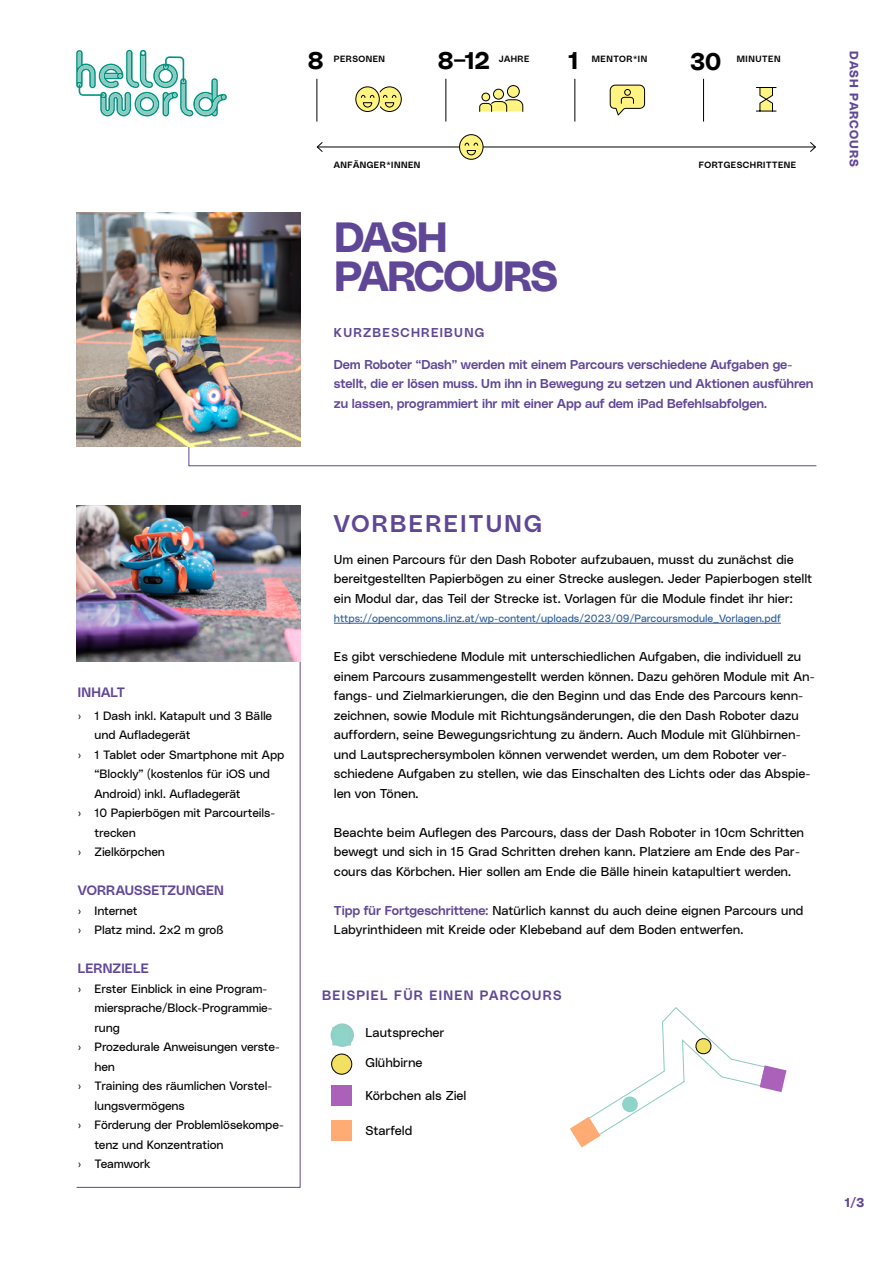
<style>
.page{position:relative;width:893px;height:1263px;background:#fff}
.page>*{position:absolute;margin:0;border:0;box-sizing:border-box;transform-origin:0 0}
.t1{font:42px/39px "Lentia Nova Bulky";letter-spacing:-.025em;color:#604696}
.t2{font:24px "Lentia Nova Median";letter-spacing:.09em;color:#604696}
.t3{font:24px "Lentia Nova Bulky";color:#000}
.t4{font:13.5px "Lentia Nova Median";letter-spacing:.015em;color:#604696}
.t5{font:13.5px "Lentia Nova Median";letter-spacing:.1em;color:#604696}
.t6{font:12.75px/19.5px "Lentia Nova Neutral";letter-spacing:-.005em;color:#000}
.t7{font:12.75px/19.5px "Lentia Nova Median";letter-spacing:-.005em;color:#604696}
.t8{font:12.75px "Lentia Nova Median";letter-spacing:.1em;color:#604696}
.t9{font:12.75px "Lentia Nova Bulky";color:#604696}
.t10{font:12px/19.5px "Lentia Nova Neutral";letter-spacing:-.01em;color:#000}
.t11{font:12px "Lentia Nova Bulky";letter-spacing:.09em;color:#604696}
.t12{font:10.5px "Lentia Nova Neutral";letter-spacing:-.005em;color:#275b9b}
.t13{font:9px "Lentia Nova Median";letter-spacing:.06em;color:#000}
.s1{font-family:"Lato"}
.s2{font-family:"Lentia Nova Median";color:#604696}
</style>
<div class="page">
<svg style="left:188px;top:240px;width:629px;height:226px"></svg>
<img style="left:77px;top:212px;width:223px;height:235px">
<hr style="left:334px;top:623px;width:447px;height:1px;background:#275b9b">
<svg style="left:76px;top:583px;width:225px;height:605px"></svg>
<img style="left:76px;top:505px;width:224px;height:156px">
<svg style="left:570px;top:1007px;width:216px;height:140px"></svg>
<div style="left:331px;top:1085px;width:21px;height:21px;background:#ab61ba"></div>
<div style="left:331px;top:1120px;width:21px;height:20px;background:#ffab73"></div>
<div style="left:331px;top:1024px;width:22px;height:22px;background:#8fd4c9;border-radius:50%"></div>
<div style="left:331px;top:1023px;width:23px;height:24px;border:2px solid #92cfc7;border-radius:50%"></div>
<div style="left:332px;top:1027px;width:19px;height:18px;border:2px solid #92cfc7"></div>
<div style="left:332px;top:1054px;width:20px;height:20px;background:#f2e061;border-radius:50%"></div>
<div style="left:331px;top:1054px;width:21px;height:20px;border:1px solid #000;border-radius:50%"></div>
<svg style="left:76px;top:50px;width:151px;height:66px"></svg>
<div style="left:482px;top:93px;width:8px;height:8px;background:#fff482;border-radius:50%"></div>
<div style="left:482px;top:93px;width:8px;height:8px;border:1px solid #000;border-radius:50%"></div>
<div style="left:493px;top:89px;width:10px;height:10px;background:#fff482;border-radius:50%"></div>
<div style="left:493px;top:89px;width:11px;height:10px;border:1px solid #000;border-radius:50%"></div>
<div style="left:507px;top:86px;width:12px;height:11px;background:#fff482;border-radius:50%"></div>
<div style="left:507px;top:85px;width:13px;height:13px;border:1px solid #000;border-radius:50%"></div>
<svg style="left:479px;top:99px;width:45px;height:13px"></svg>
<svg style="left:756px;top:87px;width:21px;height:25px"></svg>
<svg style="left:355px;top:86px;width:47px;height:26px"></svg>
<svg style="left:609px;top:84px;width:36px;height:32px"></svg>
<hr style="left:317px;top:147px;width:498px;height:1px;background:#000">
<svg style="left:316px;top:142px;width:7px;height:10px"></svg>
<svg style="left:809px;top:142px;width:7px;height:10px"></svg>
<hr style="left:316px;top:79px;width:1px;height:43px;background:#000">
<hr style="left:445px;top:79px;width:1px;height:43px;background:#000">
<hr style="left:574px;top:79px;width:1px;height:43px;background:#000">
<hr style="left:703px;top:79px;width:1px;height:43px;background:#000">
<svg style="left:459px;top:134px;width:25px;height:26px"></svg>
<h2 class="t3" style="left:308px;top:42px;width:18px">8</h2>
<h2 class="t3" style="left:437px;top:42px;width:54px">8–12</h2>
<p class="t13" style="left:737px;top:52px;width:45px">MINUTEN</p>
<h2 class="t3" style="left:568px;top:42px;width:12px">1</h2>
<h2 class="t3" style="left:690px;top:42px;width:33px">30</h2>
<p class="t13" style="left:334px;top:52px;width:53px">PERSONEN</p>
<p class="t13" style="left:499px;top:52px;width:32px">JAHRE</p>
<p class="t13" style="left:592px;top:52px;width:57px">MENTOR*IN</p>
<p class="t13" style="left:334px;top:158px;width:88px">ANFÄNGER*INNEN</p>
<p class="t13" style="left:699px;top:158px;width:99px">FORTGESCHRITTENE</p>
<h1 class="t1" style="left:334px;top:214px;width:225px">DASH<br>PARCOURS</h1>
<p class="t8" style="left:334px;top:323px;width:152px">KURZBESCHREIBUNG</p>
<p class="t7" style="left:334px;top:353px;width:481px">Dem Roboter “Dash” werden mit einem Parcours verschiedene Aufgaben ge&shy;stellt, die er lösen muss. Um ihn in Bewegung zu setzen und Aktionen ausführen zu lassen, programmiert ihr mit einer App auf dem iPad Befehlsabfolgen.</p>
<p class="t11" style="left:863px;top:51px;width:117px;rotate:90deg">DASH PARCOURS</p>
<p class="t4" style="left:78px;top:682px;width:49px">INHALT</p>
<p class="t10" style="left:78px;top:705px;width:196px"><span class="s1">›</span> 1 Dash inkl. Katapult und 3 Bälle</p>
<p class="t10" style="left:94px;top:724px;width:98px">und Aufladegerät</p>
<p class="t10" style="left:78px;top:744px;width:208px"><span class="s1">›</span> 1 Tablet oder Smartphone mit App</p>
<p class="t10" style="left:94px;top:763px;width:177px">“Blockly” (kostenlos für iOS und</p>
<p class="t10" style="left:94px;top:783px;width:148px">Android) inkl. Aufladegerät</p>
<p class="t10" style="left:78px;top:802px;width:199px"><span class="s1">›</span> 10 Papierbögen mit Parcourteils-</p>
<p class="t10" style="left:94px;top:822px;width:43px">trecken</p>
<p class="t10" style="left:78px;top:841px;width:88px"><span class="s1">›</span> Zielkörpchen</p>
<p class="t4" style="left:78px;top:880px;width:147px">VORRAUSSETZUNGEN</p>
<p class="t10" style="left:78px;top:900px;width:147px"><span class="s1">›</span> Internet<br><span class="s1">›</span> Platz mind. 2x2 m groß</p>
<p class="t4" style="left:78px;top:958px;width:72px">LERNZIELE</p>
<p class="t10" style="left:78px;top:978px;width:191px"><span class="s1">›</span> Erster Einblick in eine Program-</p>
<p class="t10" style="left:94px;top:997px;width:180px">miersprache/Block-Programmie-</p>
<p class="t10" style="left:94px;top:1017px;width:27px">rung</p>
<p class="t10" style="left:78px;top:1036px;width:203px"><span class="s1">›</span> Prozedurale Anweisungen verste-</p>
<p class="t10" style="left:94px;top:1056px;width:22px">hen</p>
<p class="t10" style="left:78px;top:1075px;width:196px"><span class="s1">›</span> Training des räumlichen Vorstel-</p>
<p class="t10" style="left:94px;top:1095px;width:92px">lungsvermögens</p>
<p class="t10" style="left:78px;top:1114px;width:207px"><span class="s1">›</span> Förderung der Problemlösekompe-</p>
<p class="t10" style="left:94px;top:1134px;width:130px">tenz und Konzentration</p>
<p class="t10" style="left:78px;top:1153px;width:74px"><span class="s1">›</span> Teamwork</p>
<h2 class="t2" style="left:334px;top:505px;width:210px">VORBEREITUNG</h2>
<p class="t6" style="left:334px;top:548px;width:480px">Um einen Parcours für den Dash Roboter aufzubauen, musst du zunächst die bereitgestellten Papierbögen zu einer Strecke auslegen. Jeder Papierbogen stellt ein Modul dar, das Teil der Strecke ist. Vorlagen für die Module findet ihr hier:</p>
<p class="t12" style="left:334px;top:611px;width:449px">https://opencommons.linz.at/wp-content/uploads/2023/09/Parcoursmodule_Vorlagen.pdf</p>
<p class="t6" style="left:334px;top:646px;width:482px">Es gibt verschiedene Module mit unterschiedlichen Aufgaben, die individuell zu einem Parcours zusammengestellt werden können. Dazu gehören Module mit An&shy;fangs- und Zielmarkierungen, die den Beginn und das Ende des Parcours kenn&shy;zeichnen, sowie Module mit Richtungsänderungen, die den Dash Roboter dazu auffordern, seine Bewegungsrichtung zu ändern. Auch Module mit Glühbirnen&shy;und Lautsprechersymbolen können verwendet werden, um dem Roboter ver&shy;schiedene Aufgaben zu stellen, wie das Einschalten des Lichts oder das Abspie&shy;len von Tönen.</p>
<p class="t6" style="left:334px;top:821px;width:472px">Beachte beim Auflegen des Parcours, dass der Dash Roboter in 10cm Schritten bewegt und sich in 15 Grad Schritten drehen kann. Platziere am Ende des Par&shy;cours das Körbchen. Hier sollen am Ende die Bälle hinein katapultiert werden.</p>
<p class="t6" style="left:334px;top:899px;width:471px"><span class="s2">Tipp für Fortgeschrittene:</span> Natürlich kannst du auch deine eignen Parcours und<br>Labyrinthideen mit Kreide oder Klebeband auf dem Boden entwerfen.</p>
<p class="t5" style="left:322px;top:985px;width:241px">BEISPIEL FÜR EINEN PARCOURS</p>
<p class="t6" style="left:365px;top:1021px;width:81px">Lautsprecher</p>
<p class="t6" style="left:365px;top:1052px;width:59px">Glühbirne</p>
<p class="t6" style="left:365px;top:1085px;width:103px">Körbchen als Ziel</p>
<p class="t6" style="left:365px;top:1119px;width:49px">Starfeld</p>
<p class="t9" style="left:845px;top:1193px;width:21px">1/3</p>
</div>
